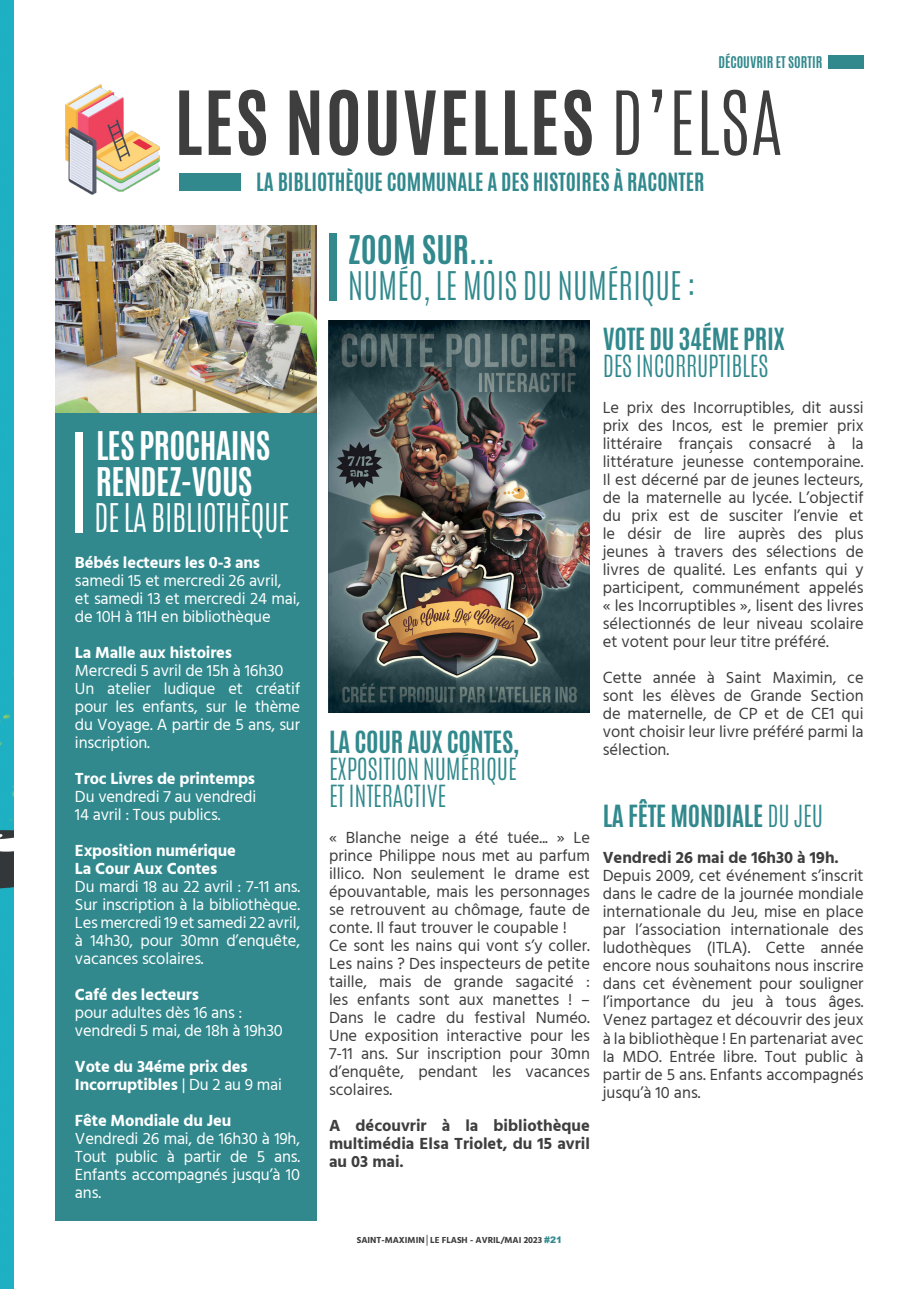
<style>
.page{position:relative;width:919px;height:1289px;background:#fff}
.page>*{position:absolute;margin:0;border:0;box-sizing:border-box;transform-origin:0 0}
.t1{font:700 75px "Antonio";letter-spacing:.02em;color:#3e3e3f}
.t2{font:300 33px "Antonio";color:#31898d}
.t3{font:700 33px "Antonio";letter-spacing:-.02em;color:#fff}
.t4{font:300 33px "Antonio";letter-spacing:-.02em;color:#fff}
.t5{font:700 33px "Antonio";color:#31898d}
.t6{font:700 25.5px "Antonio";letter-spacing:-.01em;color:#31898d}
.t7{font:300 25.5px "Antonio";letter-spacing:-.01em;color:#31898d}
.t8{font:700 21px "Antonio";color:#31898d}
.t9{font:16.5px/18px "Hind";color:#3e3e3f;text-align:justify}
.t10{font:16.5px/18px "Hind";letter-spacing:-.01em;color:#fff;text-align:justify}
.t11{font:700 16.5px "Hind";letter-spacing:-.01em;color:#fff}
.t12{font:700 16.5px/18px "Hind";color:#3e3e3f;text-align:justify}
.t13{font:700 13.5px "Antonio";color:#31898d}
.t14{font:700 9px "Hind";color:#3e3e3f}
.s1{font-weight:300}
.s2{font-weight:400}
.s3{font-family:"Arial";font-weight:900}
.s4{font-family:"Arial";font-weight:900;color:#31898d}
</style>
<div class="page">
<div style="left:828px;top:55px;width:35px;height:13px;background:#31898d"></div>
<div style="left:179px;top:173px;width:62px;height:17px;background:#31898d"></div>
<img style="left:65px;top:84px;width:95px;height:111px">
<div style="left:329px;top:233px;width:7px;height:68px;background:#31898d"></div>
<img style="left:328px;top:321px;width:262px;height:392px">
<div style="left:55px;top:226px;width:261px;height:994px;background:#31898d"></div>
<div style="left:75px;top:432px;width:7px;height:101px;background:#fff"></div>
<img style="left:55px;top:226px;width:261px;height:186px">
<div style="left:0;top:0;width:13px;height:1288px;background:#1eb0c3"></div>
<p class="t13" style="left:718px;top:52px;width:105px">DÉCOUVRIR ET SORTIR</p>
<p class="t1" style="left:174px;top:66px;width:609px">LES NOUVELLES <span class="s1">D’ELSA</span></p>
<p class="t8" style="left:256px;top:166px;width:450px">LA BIBLIOTHÈQUE COMMUNALE A DES HISTOIRES À RACONTER</p>
<p class="t3" style="left:96px;top:421px;width:176px">LES PROCHAINS</p>
<p class="t3" style="left:96px;top:457px;width:158px">RENDEZ-VOUS</p>
<p class="t4" style="left:94px;top:494px;width:197px">DE LA BIBLIOTHÈQUE</p>
<p class="t11" style="left:75px;top:552px;width:187px">Bébés lecteurs les 0-3 ans</p>
<p class="t10" style="left:75px;top:572px;width:208px">samedi 15 et mercredi 26 avril,</p>
<p class="t10" style="left:75px;top:590px;width:227px">et samedi 13 et mercredi 24 mai, de 10H à 11H en bibliothèque</p>
<p class="t11" style="left:75px;top:642px;width:159px">La Malle aux histoires</p>
<p class="t10" style="left:75px;top:662px;width:210px">Mercredi 5 avril de 15h à 16h30</p>
<p class="t10" style="left:75px;top:680px;width:227px">Un atelier ludique et créatif pour les enfants, sur le thème du Voyage. A partir de 5 ans, sur inscription.</p>
<p class="t11" style="left:75px;top:768px;width:182px">Troc Livres de printemps</p>
<p class="t10" style="left:75px;top:788px;width:183px">Du vendredi 7 au vendredi</p>
<p class="t10" style="left:75px;top:806px;width:147px">14 avril : Tous publics.</p>
<p class="t11" style="left:75px;top:840px;width:162px">Exposition numérique</p>
<p class="t11" style="left:75px;top:858px;width:144px">La Cour Aux Contes</p>
<p class="t10" style="left:75px;top:878px;width:227px">Du mardi 18 au 22 avril : 7-11 ans.<br>Sur inscription à la bibliothèque.<br>Les mercredi 19 et samedi 22 avril, à 14h30, pour 30mn d’enquête, vacances scolaires.</p>
<p class="t11" style="left:75px;top:984px;width:125px">Café des lecteurs</p>
<p class="t10" style="left:75px;top:1004px;width:169px">pour adultes dès 16 ans :</p>
<p class="t10" style="left:75px;top:1022px;width:209px">vendredi 5 mai, de 18h à 19h30</p>
<p class="t11" style="left:75px;top:1056px;width:174px">Vote du 34éme prix des</p>
<p class="t11" style="left:75px;top:1074px;width:208px">Incorruptibles <span class="s2">| Du 2 au 9 mai</span></p>
<p class="t11" style="left:75px;top:1110px;width:158px">Fête Mondiale du Jeu</p>
<p class="t10" style="left:75px;top:1130px;width:227px">Vendredi 26 mai, de 16h30 à 19h, Tout public à partir de 5 ans.<br>Enfants accompagnés jusqu’à 10 ans.</p>
<p class="t5" style="left:348px;top:225px;width:149px">ZOOM SUR...</p>
<p class="t2" style="left:348px;top:262px;width:350px">NUMÉO, LE MOIS DU NUMÉRIQUE :</p>
<p class="t6" style="left:329px;top:723px;width:192px">LA COUR AUX CONTES,</p>
<p class="t7" style="left:329px;top:751px;width:189px">EXPOSITION NUMÉRIQUE</p>
<p class="t7" style="left:329px;top:778px;width:119px">ET INTERACTIVE</p>
<p class="t9" style="left:329px;top:829px;width:262px">« Blanche neige a été tuée... » Le prince Philippe nous met au parfum illico. Non seulement le drame est épouvantable, mais les personnages se retrouvent au chômage, faute de conte. Il faut trouver le coupable !</p>
<p class="t9" style="left:329px;top:937px;width:262px">Ce sont les nains qui vont s’y coller.<br>Les nains ? Des inspecteurs de petite taille, mais de grande sagacité : les enfants sont aux manettes ! – Dans le cadre du festival Numéo.<br>Une exposition interactive pour les 7-11 ans. Sur inscription pour 30mn d’enquête, pendant les vacances scolaires.</p>
<p class="t12" style="left:329px;top:1116px;width:262px">A découvrir à la bibliothèque multimédia Elsa Triolet, du 15 avril au 03 mai.</p>
<p class="t6" style="left:602px;top:320px;width:183px">VOTE DU 34ÉME PRIX</p>
<p class="t7" style="left:602px;top:348px;width:167px">DES INCORRUPTIBLES</p>
<p class="t9" style="left:602px;top:400px;width:262px">Le prix des Incorruptibles, dit aussi prix des Incos, est le premier prix littéraire français consacré à la littérature jeunesse contemporaine.<br>Il est décerné par de jeunes lecteurs, de la maternelle au lycée. L’objectif du prix est de susciter l’envie et le désir de lire auprès des plus jeunes à travers des sélections de livres de qualité. Les enfants qui y participent, communément appelés « les Incorruptibles », lisent des livres sélectionnés de leur niveau scolaire et votent pour leur titre préféré.</p>
<p class="t9" style="left:602px;top:670px;width:262px">Cette année à Saint Maximin, ce sont les élèves de Grande Section de maternelle, de CP et de CE1 qui vont choisir leur livre préféré parmi la sélection.</p>
<p class="t6" style="left:602px;top:797px;width:222px">LA FÊTE MONDIALE <span class="s1">DU JEU</span></p>
<p class="t12" style="left:602px;top:848px;width:237px">Vendredi 26 mai de 16h30 à 19h.</p>
<p class="t9" style="left:602px;top:868px;width:262px">Depuis 2009, cet événement s’inscrit dans le cadre de la journée mondiale internationale du Jeu, mise en place par l’association internationale des ludothèques (ITLA). Cette année encore nous souhaitons nous inscrire dans cet évènement pour souligner l’importance du jeu à tous âges.<br>Venez partagez et découvrir des jeux à la bibliothèque ! En partenariat avec la MDO. Entrée libre. Tout public à partir de 5 ans. Enfants accompagnés jusqu’à 10 ans.</p>
<p class="t14" style="left:357px;top:1234px;width:207px">SAINT-MAXIMIN<span class="s3">│</span>LE FLASH - AVRIL/MAI 2023 <span class="s4">#21</span></p>
</div>
